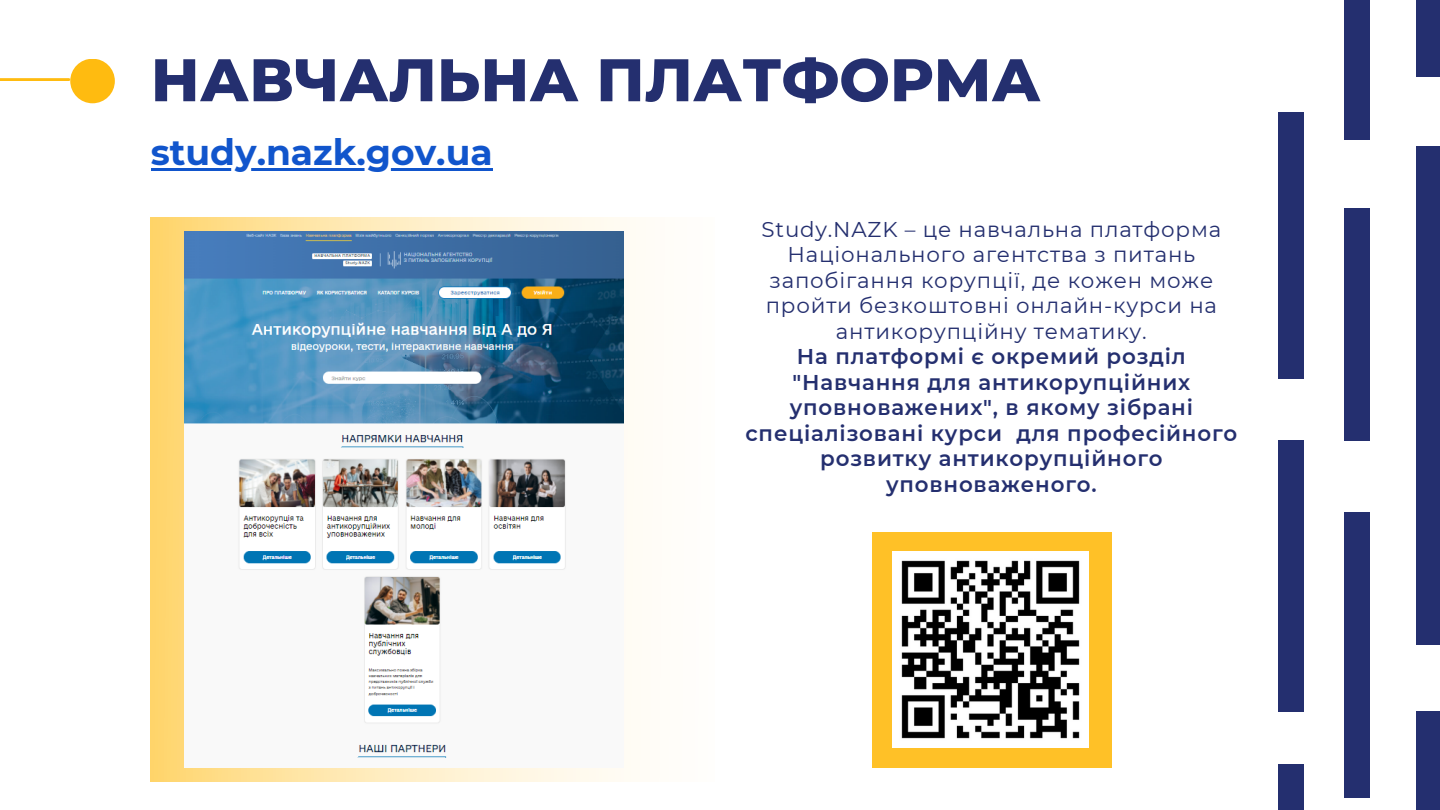
<style>
.page{position:relative;width:1440px;height:810px;background:#fff}
.page>*{position:absolute;margin:0;border:0;box-sizing:border-box;transform-origin:0 0}
.t1{font:800 60px "Montserrat";color:#242f6f}
.t2{font:700 36px "Montserrat";color:#15c}
.t3{font:600 21.4px/25.5px "Montserrat";letter-spacing:.04em;color:#242f6f;text-align:center}
.t4{font:21.4px/25.5px "Montserrat";letter-spacing:.04em;color:#242f6f;text-align:center}
</style>
<div class="page">
<hr style="left:0;top:78px;width:69px;height:3px;background:#ffbb10">
<div style="left:70px;top:59px;width:45px;height:44px;background:#ffbb10;border-radius:50%"></div>
<div style="left:1344px;top:0;width:26px;height:139px;background:#242f6f"></div>
<div style="left:1344px;top:208px;width:26px;height:232px;background:#242f6f"></div>
<div style="left:1344px;top:512px;width:26px;height:285px;background:#242f6f"></div>
<div style="left:1278px;top:764px;width:26px;height:46px;background:#242f6f"></div>
<div style="left:1278px;top:113px;width:26px;height:266px;background:#242f6f"></div>
<div style="left:1416px;top:0;width:24px;height:77px;background:#242f6f"></div>
<div style="left:1416px;top:146px;width:24px;height:499px;background:#242f6f"></div>
<div style="left:1416px;top:712px;width:24px;height:98px;background:#242f6f"></div>
<div style="left:1278px;top:440px;width:26px;height:272px;background:#242f6f"></div>
<svg style="left:150px;top:217px;width:486px;height:564px"></svg>
<hr style="left:151px;top:168px;width:342px;height:3px;background:#15c">
<img style="left:185px;top:232px;width:439px;height:535px">
<div style="left:872px;top:532px;width:239px;height:235px;background:#ffc127"></div>
<img style="left:893px;top:552px;width:195px;height:196px">
<p class="t1" style="left:151px;top:43px;width:892px">НАВЧАЛЬНА ПЛАТФОРМА</p>
<p class="t2" style="left:151px;top:131px;width:343px">study.nazk.gov.ua</p>
<p class="t4" style="left:762px;top:216px;width:461px">Study.NAZK – це навчальна платформа Національного агентства з питань запобігання корупції, де кожен може пройти безкоштовні онлайн-курси на антикорупційну тематику.</p>
<p class="t3" style="left:745px;top:344px;width:494px">На платформі є окремий розділ "Навчання для антикорупційних уповноважених", в якому зібрані спеціалізовані курси для професійного розвитку антикорупційного уповноваженого.</p>
</div>
